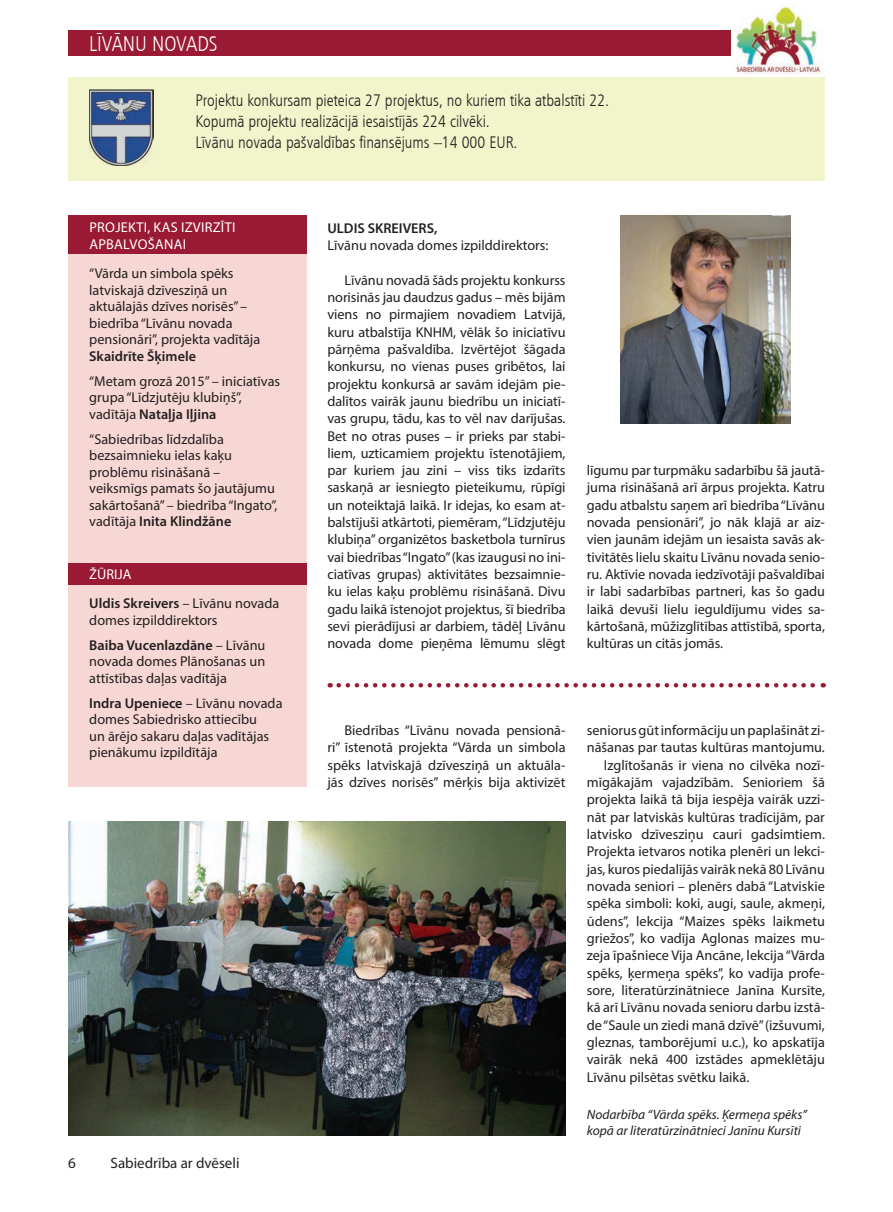
<style>
.page{position:relative;width:893px;height:1212px;background:#fff}
.page>*{position:absolute;margin:0;border:0;box-sizing:border-box;transform-origin:0 0}
.t1{font:21px "Humanist 777 TL Light Condensed B";color:#fff}
.t2{font:16.5px/21px "Humanist 777 TL Light Condensed B";color:#231f20}
.t3{font:15px "Myriad Pro";color:#231f20}
.t4{font:14.25px/17.4px "Myriad Pro";color:#231f20}
.t5{font:600 14.25px/29.2px "Myriad Pro";color:#231f20}
.t6{font:14.25px/17.1px "Myriad Pro";letter-spacing:.02em;color:#fff}
.t7{font:italic 13.5px/16.5px "Myriad Pro";color:#231f20}
.s1{font-weight:600}
.s2{font-weight:400;color:#fff}
.s3{font-weight:400}
</style>
<div class="page">
<div style="left:68px;top:30px;width:748px;height:25px;background:#991a32"></div>
<img style="left:731px;top:5px;width:93px;height:69px">
<div style="left:68px;top:215px;width:238px;height:572px;background:#f7d7d4"></div>
<div style="left:68px;top:77px;width:757px;height:103px;background:#f2f5cb"></div>
<div style="left:68px;top:215px;width:238px;height:38px;background:#991a32"></div>
<div style="left:68px;top:564px;width:238px;height:21px;background:#991a32"></div>
<img style="left:89px;top:89px;width:64px;height:77px">
<img style="left:68px;top:822px;width:498px;height:313px">
<svg style="left:339px;top:683px;width:485px;height:4px"></svg>
<img style="left:621px;top:216px;width:170px;height:207px">
<h1 class="t1" style="left:89px;top:31px;width:130px">LĪVĀNU NOVADS</h1>
<p class="t2" style="left:196px;top:90px;width:415px">Projektu konkursam pieteica 27 projektus, no kuriem tika atbalstīti 22.<br>Kopumā projektu realizācijā iesaistījās 224 cilvēki.<br>Līvānu novada pašvaldības finansējums –14 000 EUR.</p>
<p class="t6" style="left:89px;top:218px;width:148px">PROJEKTI, KAS IZVIRZĪTI<br>APBALVOŠANAI</p>
<p class="t4" style="left:89px;top:265px;width:173px;line-height:16.5px">“Vārda un simbola spēks latviskajā dzīvesziņā un aktuālajās dzīves norisēs” – biedrība “Līvānu novada pensionāri”, projekta vadītāja</p>
<p class="t5" style="left:89px;top:341px;width:108px">Skaidrīte Šķimele</p>
<p class="t4" style="left:89px;top:372px;width:192px;line-height:16.5px">“Metam grozā 2015” – iniciatīvas grupa “Līdzjutēju klubiņš”, vadītāja <span class="s1">Nataļja Iļjina</span></p>
<p class="t4" style="left:89px;top:430px;width:190px;line-height:16.5px">“Sabiedrības līdzdalība bezsaimnieku ielas kaķu problēmu risināšanā – veiksmīgs pamats šo jautājumu sakārtošanā” – biedrība “Ingato”, vadītāja <span class="s1">Inita Klindžāne</span></p>
<p class="t5" style="left:89px;top:559px;width:192px"><span class="s2">ŽŪRIJA<br></span>Uldis Skreivers <span class="s3">– Līvānu novada</span></p>
<p class="t4" style="left:89px;top:607px;width:178px;line-height:25px">domes izpilddirektors<br><span class="s1">Baiba Vucenlazdāne</span> – Līvānu</p>
<p class="t4" style="left:89px;top:653px;width:177px;line-height:16.5px">novada domes Plānošanas un attīstības daļas vadītāja</p>
<p class="t4" style="left:89px;top:694px;width:195px;line-height:16.5px"><span class="s1">Indra Upeniece</span> – Līvānu novada domes Sabiedrisko attiecību<br>un ārējo sakaru daļas vadītājas pienākumu izpildītāja</p>
<p class="t3" style="left:68px;top:1154px;width:9px">6</p>
<p class="t3" style="left:111px;top:1154px;width:130px">Sabiedrība ar dvēseli</p>
<p class="t5" style="left:327px;top:213px;width:112px">ULDIS SKREIVERS,</p>
<p class="t4" style="left:327px;top:236px;width:222px">Līvānu novada domes izpilddirektors:</p>
<p class="t4" style="left:327px;top:271px;width:240px;text-align:justify;text-indent:17px">Līvānu novadā šāds projektu konkurss norisinās jau daudzus gadus – mēs bijām viens no pirmajiem novadiem Latvijā, kuru atbalstīja KNHM, vēlāk šo iniciatīvu pārņēma pašvaldība. Izvērtējot šāgada konkursu, no vienas puses gribētos, lai projektu konkursā ar savām idejām pie&shy;dalītos vairāk jaunu biedrību un iniciatī&shy;vas grupu, tādu, kas to vēl nav darījušas.<br>Bet no otras puses – ir prieks par stabi&shy;liem, uzticamiem projektu īstenotājiem, par kuriem jau zini – viss tiks izdarīts saskaņā ar iesniegto pieteikumu, rūpīgi un noteiktajā laikā. Ir idejas, ko esam at&shy;balstījuši atkārtoti, piemēram, “Līdzjutēju klubiņa” organizētos basketbola turnīrus vai biedrības “Ingato” (kas izaugusi no ini&shy;ciatīvas grupas) aktivitātes bezsaimnie&shy;ku ielas kaķu problēmu risināšanā. Divu gadu laikā īstenojot projektus, šī biedrība sevi pierādījusi ar darbiem, tādēļ Līvānu novada dome pieņēma lēmumu slēgt</p>
<p class="t4" style="left:587px;top:461px;width:240px;text-align:justify">līgumu par turpmāku sadarbību šā jautā&shy;juma risināšanā arī ārpus projekta. Katru gadu atbalstu saņem arī biedrība “Līvānu novada pensionāri”, jo nāk klajā ar aiz&shy;vien jaunām idejām un iesaista savās ak&shy;tivitātēs lielu skaitu Līvānu novada senio&shy;ru. Aktīvie novada iedzīvotāji pašvaldībai ir labi sadarbības partneri, kas šo gadu laikā devuši lielu ieguldījumu vides sa&shy;kārtošanā, mūžizglītības attīstībā, sporta, kultūras un citās jomās.</p>
<p class="t4" style="left:327px;top:721px;width:240px;text-align:justify;text-indent:17px">Biedrības “Līvānu novada pensionā&shy;ri” īstenotā projekta “Vārda un simbola spēks latviskajā dzīvesziņā un aktuāla&shy;jās dzīves norisēs” mērķis bija aktivizēt</p>
<p class="t4" style="left:587px;top:721px;width:240px">seniorus gūt informāciju un paplašināt zi-</p>
<p class="t4" style="left:587px;top:739px;width:240px">nāšanas par tautas kultūras mantojumu.</p>
<p class="t4" style="left:604px;top:756px;width:223px">Izglītošanās ir viena no cilvēka nozī-</p>
<p class="t4" style="left:587px;top:773px;width:240px">mīgākajām vajadzībām. Senioriem šā</p>
<p class="t4" style="left:587px;top:791px;width:240px">projekta laikā tā bija iespēja vairāk uzzi-</p>
<p class="t4" style="left:587px;top:808px;width:240px">nāt par latviskās kultūras tradīcijām, par</p>
<p class="t4" style="left:587px;top:825px;width:240px">latvisko dzīvesziņu cauri gadsimtiem.</p>
<p class="t4" style="left:587px;top:843px;width:240px">Projekta ietvaros notika plenēri un lekci-</p>
<p class="t4" style="left:587px;top:860px;width:240px">jas, kuros piedalījās vairāk nekā 80 Līvānu</p>
<p class="t4" style="left:587px;top:877px;width:240px">novada seniori – plenērs dabā “Latviskie</p>
<p class="t4" style="left:587px;top:895px;width:240px">spēka simboli: koki, augi, saule, akmeņi,</p>
<p class="t4" style="left:587px;top:912px;width:240px">ūdens”, lekcija “Maizes spēks laikmetu</p>
<p class="t4" style="left:587px;top:929px;width:240px">griežos”, ko vadīja Aglonas maizes mu-</p>
<p class="t4" style="left:587px;top:946px;width:240px">zeja īpašniece Vija Ancāne, lekcija “Vārda</p>
<p class="t4" style="left:587px;top:964px;width:240px">spēks, ķermeņa spēks”, ko vadīja profe-</p>
<p class="t4" style="left:587px;top:981px;width:240px">sore, literatūrzinātniece Janīna Kursīte,</p>
<p class="t4" style="left:587px;top:998px;width:240px">kā arī Līvānu novada senioru darbu izstā-</p>
<p class="t4" style="left:587px;top:1016px;width:240px">de “Saule un ziedi manā dzīvē” (izšuvumi,</p>
<p class="t4" style="left:587px;top:1033px;width:240px">gleznas, tamborējumi u.c.), ko apskatīja</p>
<p class="t4" style="left:587px;top:1050px;width:240px">vairāk nekā 400 izstādes apmeklētāju</p>
<p class="t4" style="left:587px;top:1068px;width:164px">Līvānu pilsētas svētku laikā.</p>
<p class="t7" style="left:587px;top:1105px;width:222px">Nodarbība “Vārda spēks. Ķermeņa spēks” kopā ar literatūrzinātnieci Janīnu Kursīti</p>
</div>
